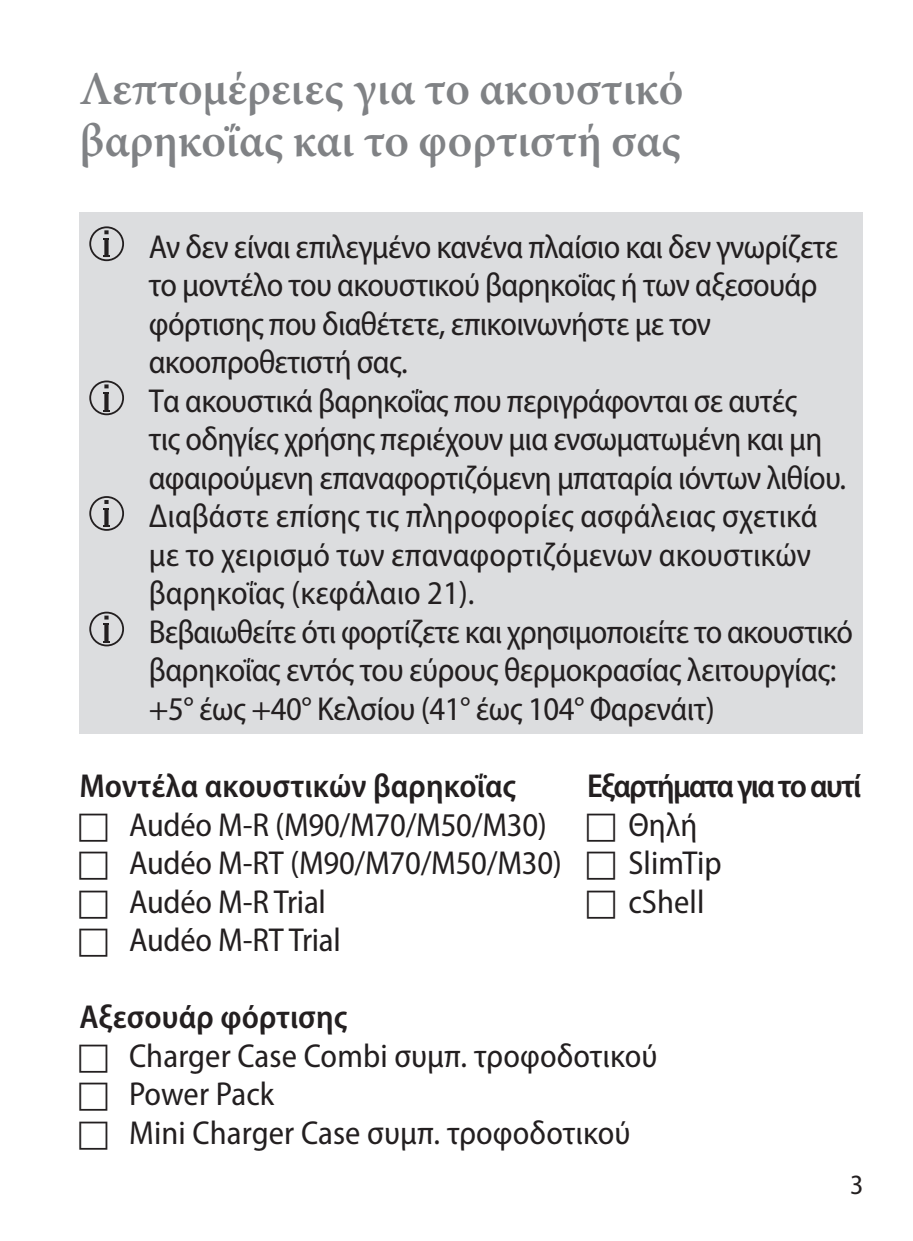
<style>
.page{position:relative;width:913px;height:1241px;background:#fff}
.page>*{position:absolute;margin:0;border:0;box-sizing:border-box;transform-origin:0 0}
.t1{font:600 47.25px/52.5px "Minion Pro";color:#808285}
.t2{font:semi-condensed 33.25px/38.5px "Myriad Pro";letter-spacing:-.015em;color:#231f20}
.t3{font:semi-condensed 33.25px/38.5px "Myriad Pro";letter-spacing:.005em;color:#231f20}
.t4{font:600 semi-condensed 33.25px "Myriad Pro";letter-spacing:.005em;color:#231f20}
.t5{font:600 semi-condensed 33.25px "Myriad Pro";letter-spacing:-.045em;color:#231f20}
.t6{font:semi-condensed 28px "Myriad Pro";color:#231f20}
</style>
<div class="page">
<div style="left:79px;top:212px;width:784px;height:521px;background:#dcdddf"></div>
<svg style="left:89px;top:226px;width:35px;height:35px"></svg>
<svg style="left:89px;top:380px;width:35px;height:35px"></svg>
<svg style="left:89px;top:496px;width:35px;height:34px"></svg>
<svg style="left:89px;top:611px;width:35px;height:35px"></svg>
<h1 class="t1" style="left:79px;top:62px;width:605px">Λεπτομέρειες για το ακουστικό βαρηκοΐας και το φορτιστή σας</h1>
<p class="t2" style="left:149px;top:227px;width:706px">Αν δεν είναι επιλεγμένο κανένα πλαίσιο και δεν γνωρίζετε το μοντέλο του ακουστικού βαρηκοΐας ή των αξεσουάρ φόρτισης που διαθέτετε, επικοινωνήστε με τον ακοοπροθετιστή σας.<br>Τα ακουστικά βαρηκοΐας που περιγράφονται σε αυτές<br>τις οδηγίες χρήσης περιέχουν μια ενσωματωμένη και μη αφαιρούμενη επαναφορτιζόμενη μπαταρία ιόντων λιθίου.<br>Διαβάστε επίσης τις πληροφορίες ασφάλειας σχετικά με το χειρισμό των επαναφορτιζόμενων ακουστικών βαρηκοΐας (κεφάλαιο 21).<br>Βεβαιωθείτε ότι φορτίζετε και χρησιμοποιείτε το ακουστικό βαρηκοΐας εντός του εύρους θερμοκρασίας λειτουργίας: +5° έως +40° Κελσίου (41° έως 104° Φαρενάιτ)</p>
<p class="t4" style="left:79px;top:764px;width:438px">Μοντέλα ακουστικών βαρηκοΐας</p>
<p class="t5" style="left:587px;top:764px;width:276px">Εξαρτήματα για το αυτί</p>
<p class="t2" style="left:129px;top:804px;width:420px">Audéo M-R (M90/M70/M50/M30)</p>
<p class="t2" style="left:628px;top:804px;width:70px">Θηλή</p>
<p class="t2" style="left:129px;top:843px;width:434px">Audéo M-RT (M90/M70/M50/M30)</p>
<p class="t3" style="left:628px;top:843px;width:95px">SlimTip</p>
<p class="t2" style="left:129px;top:881px;width:198px">Audéo M-R Trial</p>
<p class="t2" style="left:628px;top:881px;width:78px">cShell</p>
<p class="t2" style="left:129px;top:920px;width:213px">Audéo M-RT Trial</p>
<p class="t4" style="left:79px;top:995px;width:269px">Αξεσουάρ φόρτισης</p>
<p class="t3" style="left:129px;top:1035px;width:530px">Charger Case Combi συμπ. τροφοδοτικού<br>Power Pack<br>Mini Charger Case συμπ. τροφοδοτικού</p>
<p class="t6" style="left:850px;top:1167px;width:15px">3</p>
</div>
